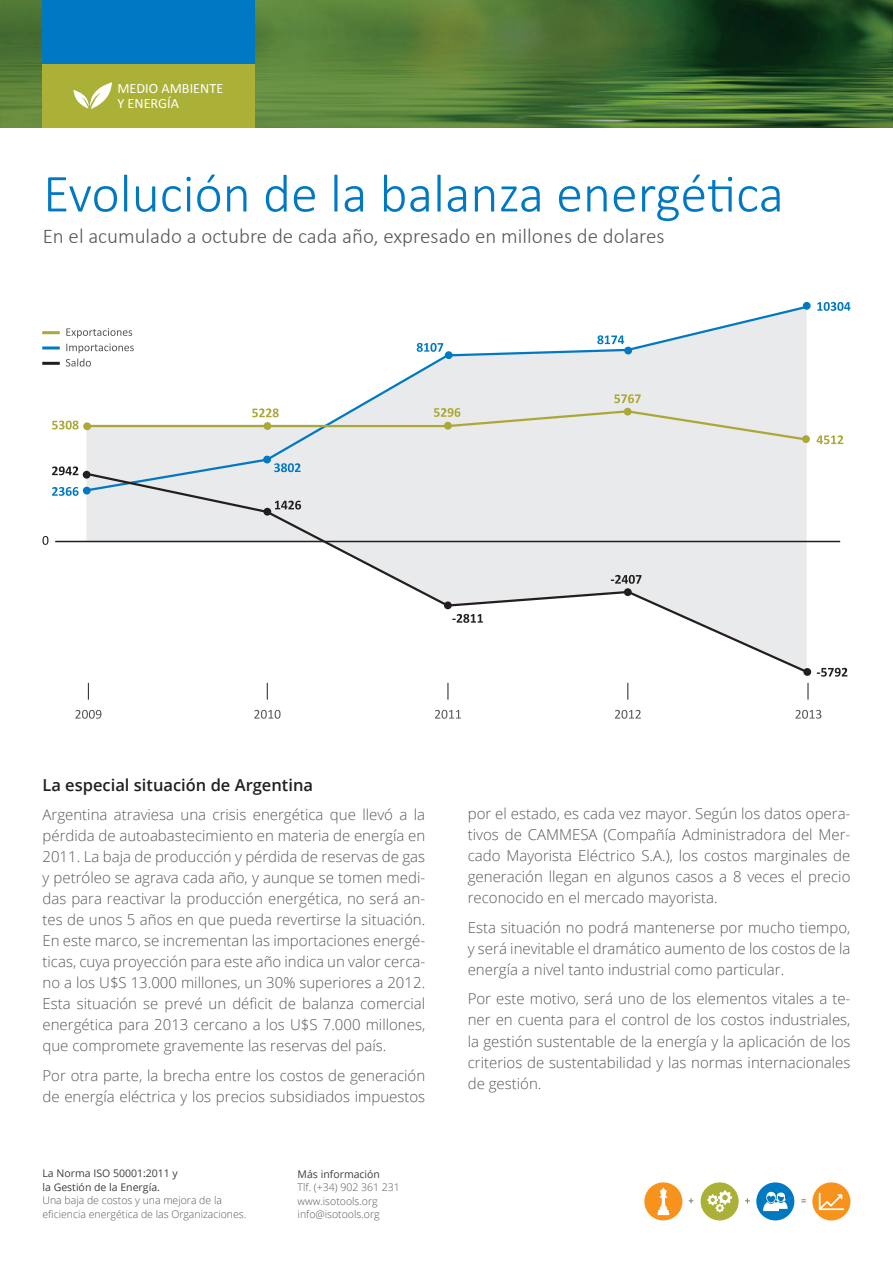
<style>
.page{position:relative;width:893px;height:1263px;background:#fff}
.page>*{position:absolute;margin:0;border:0;box-sizing:border-box;transform-origin:0 0}
.t1{font:300 54px "Calibri";color:#0079c2}
.t2{font:300 21px "Calibri";color:#57585a}
.t3{font:600 16.5px "Open Sans";color:#231f20}
.t4{font:300 15px/21px "Open Sans";color:#57585a;text-align:justify}
.t5{font:14.25px/15px "Calibri";color:#fff}
.t6{font:300 10.5px/13.5px "Open Sans";color:#57585a}
.t7{font:10.5px/13.5px "Open Sans";color:#3e3e3f}
</style>
<div class="page">
<div style="left:644px;top:1182px;width:38px;height:38px;background:#f7931d;border-radius:50%"></div>
<svg style="left:657px;top:1188px;width:12px;height:27px"></svg>
<div style="left:701px;top:1182px;width:38px;height:38px;background:#abb037;border-radius:50%"></div>
<svg style="left:707px;top:1190px;width:25px;height:22px"></svg>
<div style="left:756px;top:1182px;width:38px;height:38px;background:#0079c2;border-radius:50%"></div>
<svg style="left:763px;top:1192px;width:25px;height:19px"></svg>
<svg style="left:689px;top:1198px;width:4px;height:5px"></svg>
<svg style="left:745px;top:1198px;width:5px;height:5px"></svg>
<svg style="left:801px;top:1199px;width:5px;height:3px"></svg>
<svg style="left:812px;top:1182px;width:38px;height:38px"></svg>
<img style="left:0;top:0;width:893px;height:128px">
<div style="left:43px;top:0;width:212px;height:64px;background:#0079c2"></div>
<div style="left:43px;top:64px;width:212px;height:64px;background:#abb037"></div>
<svg style="left:73px;top:82px;width:39px;height:27px"></svg>
<svg style="left:88px;top:683px;width:1px;height:17px"></svg>
<svg style="left:267px;top:683px;width:1px;height:17px"></svg>
<svg style="left:448px;top:683px;width:1px;height:17px"></svg>
<svg style="left:627px;top:683px;width:1px;height:17px"></svg>
<svg style="left:808px;top:683px;width:1px;height:17px"></svg>
<svg style="left:75px;top:710px;width:26px;height:9px"></svg>
<svg style="left:254px;top:710px;width:27px;height:9px"></svg>
<svg style="left:435px;top:710px;width:26px;height:9px"></svg>
<svg style="left:615px;top:710px;width:26px;height:9px"></svg>
<svg style="left:795px;top:710px;width:26px;height:9px"></svg>
<hr style="left:55px;top:541px;width:785px;height:1px;background:#231f20">
<svg style="left:43px;top:536px;width:5px;height:9px"></svg>
<svg style="left:84px;top:305px;width:725px;height:183px"></svg>
<svg style="left:52px;top:487px;width:27px;height:9px"></svg>
<svg style="left:52px;top:421px;width:27px;height:8px"></svg>
<svg style="left:52px;top:466px;width:26px;height:9px"></svg>
<div style="left:263px;top:456px;width:8px;height:7px;background:#0079c2;border-radius:50%"></div>
<svg style="left:274px;top:463px;width:27px;height:8px"></svg>
<div style="left:445px;top:351px;width:8px;height:8px;background:#0079c2;border-radius:50%"></div>
<svg style="left:417px;top:343px;width:26px;height:9px"></svg>
<div style="left:624px;top:347px;width:8px;height:7px;background:#0079c2;border-radius:50%"></div>
<svg style="left:597px;top:335px;width:27px;height:9px"></svg>
<div style="left:803px;top:302px;width:8px;height:8px;background:#0079c2;border-radius:50%"></div>
<svg style="left:817px;top:302px;width:33px;height:9px"></svg>
<div style="left:83px;top:487px;width:8px;height:7px;background:#0079c2;border-radius:50%"></div>
<svg style="left:85px;top:471px;width:725px;height:201px"></svg>
<div style="left:263px;top:508px;width:8px;height:8px;background:#231f20;border-radius:50%"></div>
<div style="left:444px;top:601px;width:8px;height:8px;background:#231f20;border-radius:50%"></div>
<div style="left:624px;top:588px;width:8px;height:8px;background:#231f20;border-radius:50%"></div>
<div style="left:803px;top:668px;width:8px;height:8px;background:#231f20;border-radius:50%"></div>
<svg style="left:275px;top:501px;width:26px;height:8px"></svg>
<svg style="left:452px;top:614px;width:31px;height:9px"></svg>
<svg style="left:611px;top:575px;width:30px;height:9px"></svg>
<svg style="left:817px;top:435px;width:26px;height:9px"></svg>
<svg style="left:817px;top:668px;width:30px;height:9px"></svg>
<svg style="left:85px;top:394px;width:724px;height:48px"></svg>
<hr style="left:42px;top:362px;width:18px;height:3px;background:#231f20">
<hr style="left:42px;top:346px;width:18px;height:3px;background:#0079c2">
<svg style="left:66px;top:328px;width:68px;height:39px"></svg>
<hr style="left:42px;top:331px;width:18px;height:3px;background:#aba837">
<p class="t5" style="left:117px;top:81px;width:107px">MEDIO AMBIENTE<br>Y ENERGÍA</p>
<h1 class="t1" style="left:43px;top:160px;width:742px">Evolución de la balanza energética</h1>
<h2 class="t2" style="left:43px;top:223px;width:623px">En el acumulado a octubre de cada año, expresado en millones de dolares</h2>
<p class="t3" style="left:43px;top:773px;width:272px">La especial situación de Argentina</p>
<p class="t4" style="left:43px;top:804px;width:384px">Argentina atraviesa una crisis energética que llevó a la pérdida de autoabastecimiento en materia de energía en 2011. La baja de producción y pérdida de reservas de gas y petróleo se agrava cada año, y aunque se tomen medi&shy;das para reactivar la producción energética, no será an&shy;tes de unos 5 años en que pueda revertirse la situación.<br>En este marco, se incrementan las importaciones energé&shy;ticas, cuya proyección para este año indica un valor cerca&shy;no a los U$S 13.000 millones, un 30% superiores a 2012.<br>Esta situación se prevé un déficit de balanza comercial energética para 2013 cercano a los U$S 7.000 millones, que compromete gravemente las reservas del país.</p>
<p class="t4" style="left:43px;top:1064px;width:384px">Por otra parte, la brecha entre los costos de generación de energía eléctrica y los precios subsidiados impuestos</p>
<p class="t7" style="left:43px;top:1166px;width:137px">La Norma ISO 50001:2011 y la Gestión de la Energía.</p>
<p class="t6" style="left:43px;top:1193px;width:205px">Una baja de costos y una mejora de la eficiencia energética de las Organizaciones.</p>
<p class="t7" style="left:298px;top:1167px;width:84px">Más información</p>
<p class="t6" style="left:298px;top:1180px;width:104px">Tlf. (+34) 902 361 231 www.isotools.org info@isotools.org</p>
<p class="t4" style="left:468px;top:803px;width:384px">por el estado, es cada vez mayor. Según los datos opera&shy;tivos de CAMMESA (Compañía Administradora del Mer&shy;cado Mayorista Eléctrico S.A.), los costos marginales de generación llegan en algunos casos a 8 veces el precio reconocido en el mercado mayorista.</p>
<p class="t4" style="left:468px;top:917px;width:384px">Esta situación no podrá mantenerse por mucho tiempo, y será inevitable el dramático aumento de los costos de la energía a nivel tanto industrial como particular.</p>
<p class="t4" style="left:468px;top:988px;width:384px">Por este motivo, será uno de los elementos vitales a te&shy;ner en cuenta para el control de los costos industriales, la gestión sustentable de la energía y la aplicación de los criterios de sustentabilidad y las normas internacionales de gestión.</p>
</div>
